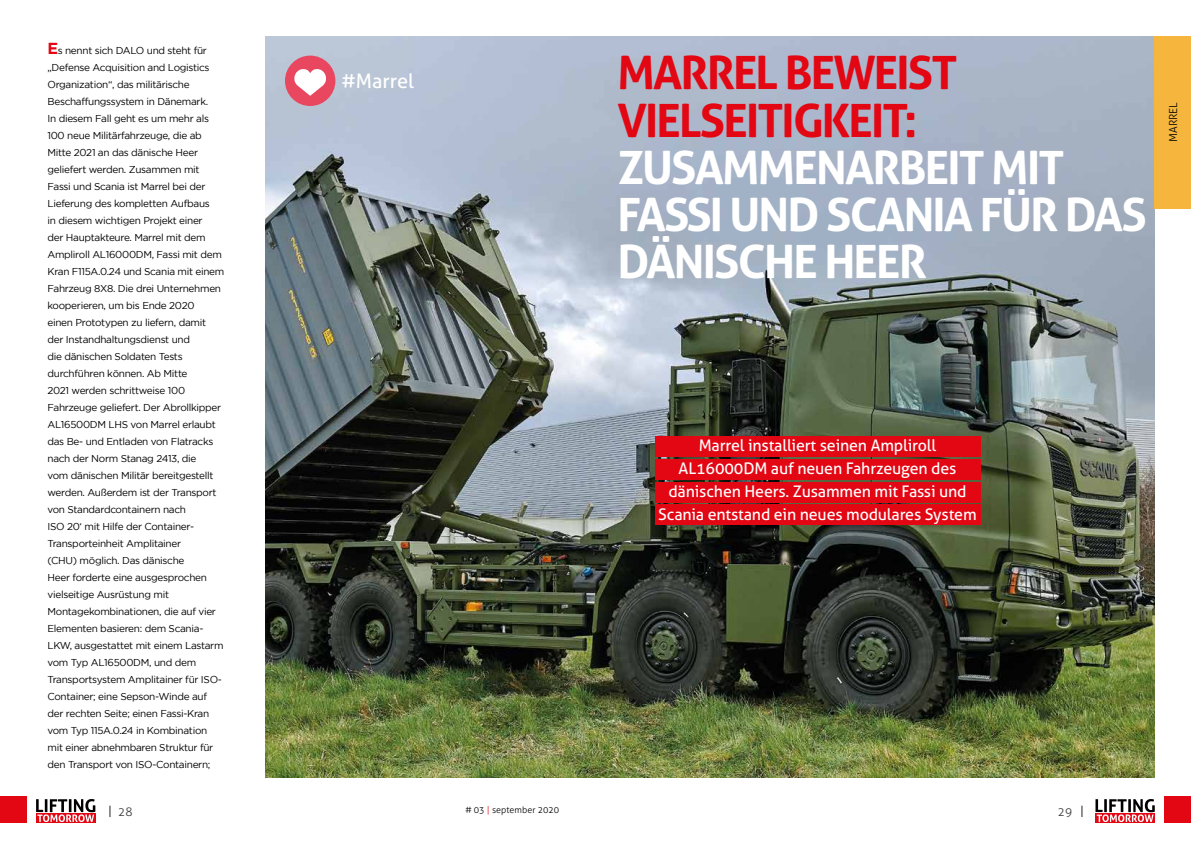
<style>
.page{position:relative;width:1191px;height:842px;background:#fff}
.page>*{position:absolute;margin:0;border:0;box-sizing:border-box;transform-origin:0 0}
.t1{font:700 46px/47px "Aller";letter-spacing:-.04em;color:#fff}
.t2{font:700 46px/47px "Aller";letter-spacing:-.04em;color:#e30613}
.t3{font:20px "Aller";color:#fff}
.t4{font:16px/23px "Aller";letter-spacing:-.01em;color:#fff;text-align:center}
.t5{font:300 12px "Aller";color:#3c3c3b}
.t6{font:300 11px "Aller";color:#000}
.t7{font:10px/17px "Gotham";letter-spacing:-.03em;color:#000}
.t8{font:300 9px "Aller";color:#000}
.s1{font-weight:700;font-size:16px;color:#e30613}
.s2{color:#000}
.s3{color:#e30613}
</style>
<div class="page">
<div style="left:36px;top:813px;width:60px;height:10px;background:#e30613"></div>
<svg style="left:36px;top:799px;width:59px;height:23px"></svg>
<div style="left:1095px;top:813px;width:60px;height:10px;background:#e30613"></div>
<svg style="left:1095px;top:799px;width:59px;height:23px"></svg>
<img style="left:266px;top:36px;width:889px;height:741px">
<div style="left:1155px;top:36px;width:36px;height:172px;background:#f6b63d"></div>
<div style="left:285px;top:56px;width:50px;height:50px;background:#e9465f;border-radius:50%"></div>
<svg style="left:294px;top:69px;width:32px;height:27px"></svg>
<div style="left:1164px;top:797px;width:27px;height:26px;background:#e30613"></div>
<div style="left:0;top:797px;width:26px;height:26px;background:#e30613"></div>
<div style="left:655px;top:437px;width:326px;height:20px;background:#e30613"></div>
<div style="left:655px;top:459px;width:326px;height:20px;background:#e30613"></div>
<div style="left:655px;top:482px;width:326px;height:20px;background:#e30613"></div>
<div style="left:655px;top:505px;width:326px;height:20px;background:#e30613"></div>
<p class="t7" style="left:47px;top:42px;width:178px"><span class="s1">E</span>s nennt sich DALO und steht für „Defense Acquisition and Logistics Organization“, das militärische Beschaffungssystem in Dänemark.<br>In diesem Fall geht es um mehr als 100 neue Militärfahrzeuge, die ab Mitte 2021 an das dänische Heer geliefert werden. Zusammen mit Fassi und Scania ist Marrel bei der Lieferung des kompletten Aufbaus<br>in diesem wichtigen Projekt einer<br>der Hauptakteure. Marrel mit dem Ampliroll AL16000DM, Fassi mit dem Kran F115A.0.24 und Scania mit einem Fahrzeug 8X8. Die drei Unternehmen kooperieren, um bis Ende 2020<br>einen Prototypen zu liefern, damit der Instandhaltungsdienst und<br>die dänischen Soldaten Tests durchführen können. Ab Mitte<br>2021 werden schrittweise 100<br>Fahrzeuge geliefert. Der Abrollkipper AL16500DM LHS von Marrel erlaubt das Be- und Entladen von Flatracks nach der Norm Stanag 2413, die<br>vom dänischen Militär bereitgestellt werden. Außerdem ist der Transport von Standardcontainern nach<br>ISO 20‘ mit Hilfe der Container-Transporteinheit Amplitainer<br>(CHU) möglich. Das dänische<br>Heer forderte eine ausgesprochen vielseitige Ausrüstung mit Montagekombinationen, die auf vier Elementen basieren: dem Scania-LKW, ausgestattet mit einem Lastarm vom Typ AL16500DM, und dem Transportsystem Amplitainer für ISO-Container; eine Sepson-Winde auf der rechten Seite; einen Fassi-Kran vom Typ 115A.0.24 in Kombination mit einer abnehmbaren Struktur für den Transport von ISO-Containern;</p>
<h2 class="t3" style="left:341px;top:69px;width:75px">#Marrel</h2>
<h1 class="t2" style="left:617px;top:49px;width:341px">MARREL BEWEIST<br>VIELSEITIGKEIT:</h1>
<h1 class="t1" style="left:617px;top:143px;width:531px">ZUSAMMENARBEIT MIT<br>FASSI UND SCANIA FÜR DAS<br>DÄNISCHE HEER</h1>
<h3 class="t4" style="left:658px;top:434px;width:320px">Marrel installiert seinen Ampliroll AL16000DM auf neuen Fahrzeugen des dänischen Heers. Zusammen mit Fassi und Scania entstand ein neues modulares System</h3>
<p class="t5" style="left:108px;top:804px;width:26px"><span class="s2">|</span> 28</p>
<p class="t5" style="left:1057px;top:804px;width:28px">29 <span class="s2">|</span></p>
<p class="t8" style="left:465px;top:804px;width:96px"># 03 <span class="s3">|</span> september 2020</p>
<p class="t6" style="left:1166px;top:142px;width:41px;rotate:-90deg">MARREL</p>
</div>
